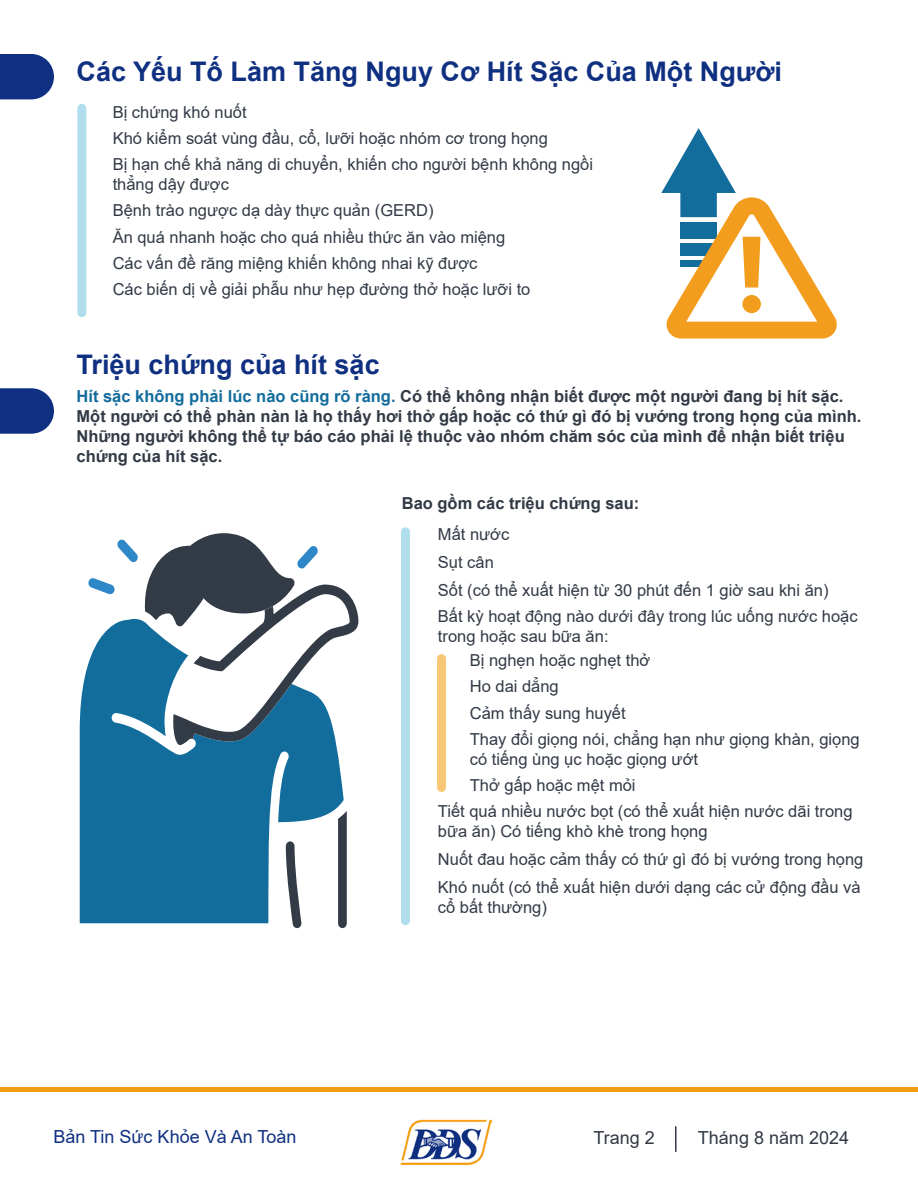
<style>
.page{position:relative;width:918px;height:1188px;background:#fff}
.page>*{position:absolute;margin:0;border:0;box-sizing:border-box;transform-origin:0 0}
.t1{font:700 27px "Arial";color:#0f3081}
.t2{font:18px "Arial";color:#0f3081}
.t3{font:18px "Arial";color:#323a46}
.t4{font:16.5px/19.8px "Arial";color:#323a46}
.t5{font:700 16.5px/19.8px "Arial";color:#323a46}
.s1{color:#126c9c}
</style>
<div class="page">
<hr style="left:675px;top:1126px;width:2px;height:26px;background:#333b45">
<div style="left:0;top:1087px;width:918px;height:5px;background:#f29c12"></div>
<svg style="left:661px;top:128px;width:176px;height:211px"></svg>
<svg style="left:80px;top:618px;width:264px;height:305px;fill:#126d9d"></svg>
<svg style="left:117px;top:539px;width:21px;height:23px"></svg>
<svg style="left:88px;top:578px;width:27px;height:16px"></svg>
<svg style="left:338px;top:811px;width:9px;height:117px"></svg>
<svg style="left:286px;top:841px;width:16px;height:87px"></svg>
<svg style="left:144px;top:533px;width:214px;height:212px"></svg>
<svg style="left:0;top:54px;width:54px;height:45px;background:#24428d"></svg>
<svg style="left:0;top:388px;width:54px;height:46px;background:#27458e"></svg>
<div style="left:77px;top:108px;width:9px;height:205px;background:#b0deed"></div>
<div style="left:401px;top:532px;width:9px;height:389px;background:#b0deed"></div>
<div style="left:437px;top:654px;width:9px;height:138px;background:#f7c775;border-radius:4px"></div>
<img style="left:401px;top:1119px;width:90px;height:45px">
<h2 class="t1" style="left:77px;top:54px;width:707px">Các Yếu Tố Làm Tăng Nguy Cơ Hít Sặc Của Một Người</h2>
<p class="t4" style="left:113px;top:102px;width:135px">Bị chứng khó nuốt</p>
<p class="t4" style="left:113px;top:128px;width:437px">Khó kiểm soát vùng đầu, cổ, lưỡi hoặc nhóm cơ trong họng</p>
<p class="t4" style="left:113px;top:155px;width:482px">Bị hạn chế khả năng di chuyển, khiến cho người bệnh không ngồi thẳng dậy được</p>
<p class="t4" style="left:113px;top:201px;width:322px">Bệnh trào ngược dạ dày thực quản (GERD)</p>
<p class="t4" style="left:113px;top:227px;width:394px">Ăn quá nhanh hoặc cho quá nhiều thức ăn vào miệng</p>
<p class="t4" style="left:113px;top:253px;width:366px">Các vấn đề răng miệng khiến không nhai kỹ được</p>
<p class="t4" style="left:113px;top:279px;width:419px">Các biến dị về giải phẫu như hẹp đường thở hoặc lưỡi to</p>
<h2 class="t1" style="left:77px;top:347px;width:305px">Triệu chứng của hít sặc</h2>
<p class="t5" style="left:77px;top:387px;width:787px"><span class="s1">Hít sặc không phải lúc nào cũng rõ ràng.</span> Có thể không nhận biết được một người đang bị hít sặc.<br>Một người có thể phàn nàn là họ thấy hơi thở gấp hoặc có thứ gì đó bị vướng trong họng của mình.<br>Những người không thể tự báo cáo phải lệ thuộc vào nhóm chăm sóc của mình để nhận biết triệu chứng của hít sặc.</p>
<h3 class="t5" style="left:402px;top:494px;width:239px">Bao gồm các triệu chứng sau:</h3>
<p class="t4" style="left:438px;top:524px;width:73px">Mất nước</p>
<p class="t4" style="left:438px;top:552px;width:57px">Sụt cân</p>
<p class="t4" style="left:438px;top:580px;width:392px">Sốt (có thể xuất hiện từ 30 phút đến 1 giờ sau khi ăn)</p>
<p class="t4" style="left:438px;top:607px;width:421px">Bất kỳ hoạt động nào dưới đây trong lúc uống nước hoặc trong hoặc sau bữa ăn:</p>
<p class="t4" style="left:470px;top:650px;width:182px">Bị nghẹn hoặc nghẹt thở</p>
<p class="t4" style="left:470px;top:677px;width:90px">Ho dai dẳng</p>
<p class="t4" style="left:470px;top:703px;width:157px">Cảm thấy sung huyết</p>
<p class="t4" style="left:470px;top:729px;width:391px">Thay đổi giọng nói, chẳng hạn như giọng khàn, giọng có tiếng ùng ục hoặc giọng ướt</p>
<p class="t4" style="left:438px;top:772px;width:416px;line-height:26.2px;text-indent:32px">Thở gấp hoặc mệt mỏi<br>Tiết quá nhiều nước bọt (có thể xuất hiện nước dãi trong</p>
<p class="t4" style="left:438px;top:821px;width:271px">bữa ăn) Có tiếng khò khè trong họng</p>
<p class="t4" style="left:438px;top:845px;width:427px;line-height:28.3px">Nuốt đau hoặc cảm thấy có thứ gì đó bị vướng trong họng<br>Khó nuốt (có thể xuất hiện dưới dạng các cử động đầu và</p>
<p class="t4" style="left:438px;top:897px;width:110px">cổ bất thường)</p>
<p class="t2" style="left:54px;top:1124px;width:244px">Bản Tin Sức Khỏe Và An Toàn</p>
<p class="t3" style="left:594px;top:1126px;width:63px">Trang 2</p>
<p class="t3" style="left:698px;top:1125px;width:153px">Tháng 8 năm 2024</p>
</div>
